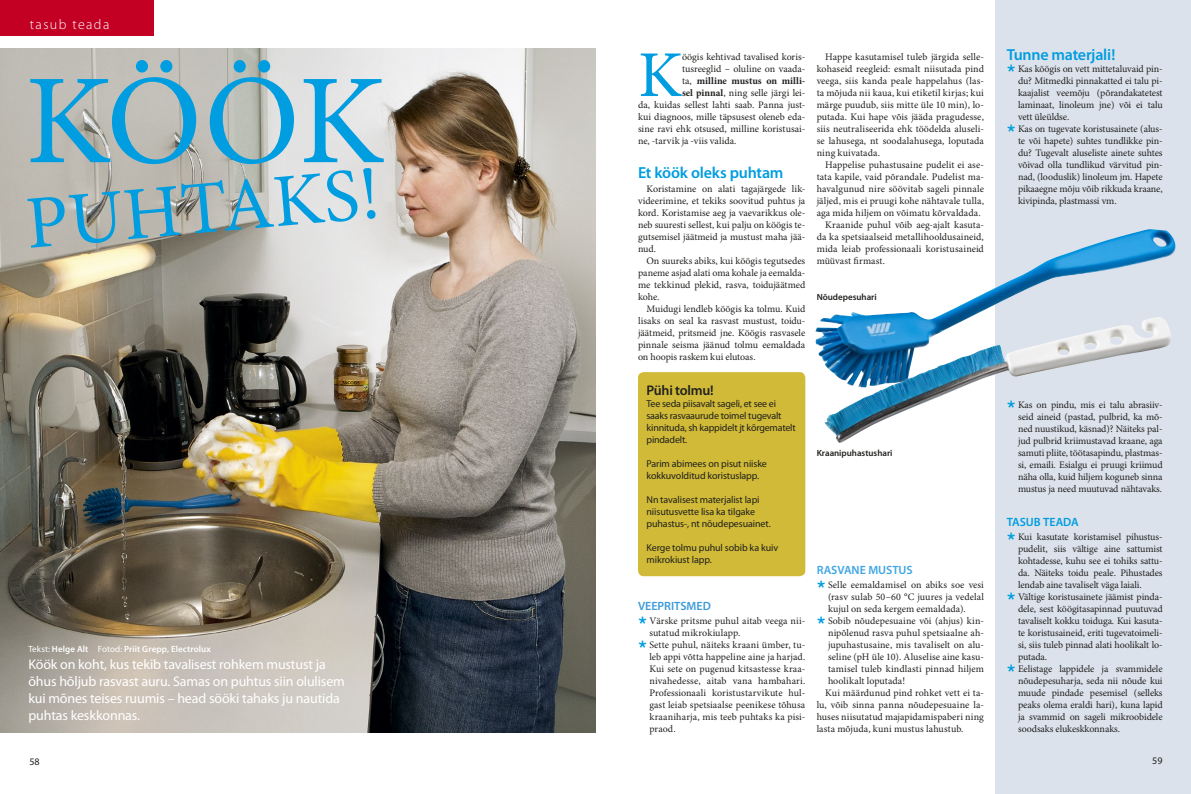
<style>
.page{position:relative;width:1191px;height:794px;background:#fff}
.page>*{position:absolute;margin:0;border:0;box-sizing:border-box;transform-origin:0 0}
.KKa_tekst_taandega_minion{font:65.4px "Minion Pro";color:#009de0}
.KKa_vahepealkiri_myr{font:600 16px "Myriad Pro";letter-spacing:-.015em;color:#009de0}
.KKa_v2ljav6te{font:600 16px "Myriad Pro";letter-spacing:-.015em;color:#009de0}
.KK2009_liid_myriad_14_17{font:14px/17px "Myriad Pro";letter-spacing:-.01em;color:#fff}
.t1{font:300 14px "Myriad Pro";letter-spacing:.1em;color:#fff}
.KKa_saidbar_tekst_10{font:600 14px "Myriad Pro";letter-spacing:-.02em;color:#20201e}
.KKa_vahepealkiri_myr-2{font:600 12px "Myriad Pro";letter-spacing:-.005em;color:#40a5e4}
.KKa_vahepealkiri_myr-3{font:600 12px "Myriad Pro";color:#3c9bd8}
.KKa_vahepealkiri_myr-4{font:600 12px "Myriad Pro";letter-spacing:-.01em;color:#009de0}
.KKa_tekst_taandega_minion-2{font:10px/12px "Minion Pro";letter-spacing:-.005em;color:#20201e;text-align:justify}
.KKa_saidbar_tekst_10-2{font:10px/12px "Myriad Pro";letter-spacing:-.01em;color:#20201e}
.KKa_tekst_taandega_minion-3{font:700 10px "Minion Pro";letter-spacing:.005em;color:#20201e}
.KK2009_autor_amet_myriad10_16{font:600 9px "Myriad Pro";letter-spacing:.01em;color:#fff}
.KKa_pildiallkiri{font:600 9px "Myriad Pro";color:#20201e}
.s1{font-weight:400}
.s2{font-weight:700}
.s3{color:#009de0}
</style>
<div class="page">
<div style="left:995px;top:0;width:196px;height:794px;background:#dce2ec"></div>
<img style="left:815px;top:229px;width:361px;height:132px">
<img style="left:0;top:48px;width:595px;height:684px">
<div style="left:638px;top:372px;width:167px;height:204px;background:#d0ba37"></div>
<img style="left:824px;top:316px;width:348px;height:127px">
<div style="left:0;top:0;width:154px;height:36px;background:#c30024"></div>
<svg style="left:27px;top:60px;width:357px;height:189px;background:#9dbcc5"></svg>
<p class="t1" style="left:30px;top:16px;width:81px">tasub teada</p>
<p class="KK2009_autor_amet_myriad10_16" style="left:28px;top:644px;width:184px"><span class="s1">Tekst:</span> Helge Alt <span class="s1">Fotod:</span> Priit Grepp, Electrolux</p>
<p class="KK2009_liid_myriad_14_17" style="left:28px;top:656px;width:318px">Köök on koht, kus tekib tavalisest rohkem mustust ja õhus hõljub rasvast auru. Samas on puhtus siin olulisem kui mõnes teises ruumis – head sööki tahaks ju nautida puhtas keskkonnas.</p>
<p class="KKa_saidbar_tekst_10-2" style="left:30px;top:756px;width:12px">58</p>
<p class="KKa_tekst_taandega_minion" style="left:638px;top:36px;width:46px">K</p>
<p class="KKa_tekst_taandega_minion-2" style="left:682px;top:51px;width:125px">öögis kehtivad tavalised koris-</p>
<p class="KKa_tekst_taandega_minion-2" style="left:682px;top:63px;width:125px">tusreeglid – oluline on vaada-</p>
<p class="KKa_tekst_taandega_minion-3" style="left:682px;top:75px;width:125px"><span class="s1">ta,</span> milline mustus on milli-</p>
<p class="KKa_tekst_taandega_minion-2" style="left:682px;top:87px;width:125px"><span class="s2">sel pinnal</span>, ning selle järgi lei-</p>
<p class="KKa_tekst_taandega_minion-2" style="left:638px;top:99px;width:169px">da, kuidas sellest lahti saab. Panna just-</p>
<p class="KKa_tekst_taandega_minion-2" style="left:638px;top:111px;width:169px">kui diagnoos, mille täpsusest oleneb eda-</p>
<p class="KKa_tekst_taandega_minion-2" style="left:638px;top:123px;width:169px">sine ravi ehk otsused, milline koristusai-</p>
<p class="KKa_tekst_taandega_minion-2" style="left:638px;top:135px;width:100px">ne, -tarvik ja -viis valida.</p>
<p class="KKa_vahepealkiri_myr" style="left:638px;top:164px;width:147px">Et köök oleks puhtam</p>
<p class="KKa_tekst_taandega_minion-2" style="left:638px;top:183px;width:169px;text-indent:9px">Koristamine on alati tagajärgede lik&shy;videerimine, et tekiks soovitud puhtus ja kord. Koristamise aeg ja vaevarikkus ole&shy;neb suuresti sellest, kui palju on köögis te&shy;gutsemisel jäätmeid ja mustust maha jää&shy;nud.</p>
<p class="KKa_tekst_taandega_minion-2" style="left:638px;top:255px;width:169px;text-indent:9px">On suureks abiks, kui köögis tegutsedes paneme asjad alati oma kohale ja eemalda&shy;me tekkinud plekid, rasva, toidujäätmed kohe.</p>
<p class="KKa_tekst_taandega_minion-2" style="left:638px;top:303px;width:169px;text-indent:9px">Muidugi lendleb köögis ka tolmu. Kuid lisaks on seal ka rasvast mustust, toidu&shy;jäätmeid, pritsmeid jne. Köögis rasvasele pinnale seisma jäänud tolmu eemaldada on hoopis raskem kui elutoas.</p>
<p class="KKa_saidbar_tekst_10" style="left:646px;top:382px;width:68px">Pühi tolmu!</p>
<p class="KKa_saidbar_tekst_10-2" style="left:646px;top:397px;width:151px">Tee seda piisavalt sageli, et see ei saaks rasvaaurude toimel tugevalt kinnituda, sh kappidelt jt kõrgematelt pindadelt.</p>
<p class="KKa_saidbar_tekst_10-2" style="left:646px;top:457px;width:122px">Parim abimees on pisut niiske kokkuvolditud koristuslapp.</p>
<p class="KKa_saidbar_tekst_10-2" style="left:646px;top:493px;width:126px">Nn tavalisest materjalist lapi niisutusvette lisa ka tilgake puhastus-, nt nõudepesuainet.</p>
<p class="KKa_saidbar_tekst_10-2" style="left:646px;top:541px;width:133px">Kerge tolmu puhul sobib ka kuiv mikrokiust lapp.</p>
<p class="KKa_vahepealkiri_myr-3" style="left:638px;top:599px;width:74px">VEEPRITSMED</p>
<p class="KKa_tekst_taandega_minion-2" style="left:649px;top:615px;width:157px;text-indent:-11px"><span class="s3">➢</span> Värske pritsme puhul aitab veega nii&shy;sutatud mikrokiulapp.</p>
<p class="KKa_tekst_taandega_minion-2" style="left:649px;top:639px;width:157px;text-indent:-11px"><span class="s3">➢</span> Sette puhul, näiteks kraani ümber, tu&shy;leb appi võtta happeline aine ja harjad.<br>Kui sete on pugenud kitsastesse kraa&shy;nivahedesse, aitab vana hambahari.<br>Professionaali koristustarvikute hul&shy;gast leiab spetsiaalse peenikese tõhusa kraaniharja, mis teeb puhtaks ka pisi&shy;praod.</p>
<p class="KKa_tekst_taandega_minion-2" style="left:816px;top:51px;width:169px;text-indent:9px">Happe kasutamisel tuleb järgida selle&shy;kohaseid reegleid: esmalt niisutada pind veega, siis kanda peale happelahus (las&shy;ta mõjuda nii kaua, kui etiketil kirjas; kui märge puudub, siis mitte üle 10 min), lo&shy;putada. Kui hape võis jääda pragudesse, siis neutraliseerida ehk töödelda aluseli&shy;se lahusega, nt soodalahusega, loputada ning kuivatada.</p>
<p class="KKa_tekst_taandega_minion-2" style="left:816px;top:159px;width:169px;text-indent:9px">Happelise puhastusaine pudelit ei ase&shy;tata kapile, vaid põrandale. Pudelist ma&shy;havalgunud nire söövitab sageli pinnale jäljed, mis ei pruugi kohe nähtavale tulla, aga mida hiljem on võimatu kõrvaldada.</p>
<p class="KKa_tekst_taandega_minion-2" style="left:816px;top:219px;width:169px;text-indent:9px">Kraanide puhul võib aeg-ajalt kasuta&shy;da ka spetsiaalseid metallihooldusaineid, mida leiab professionaali koristusaineid müüvast firmast.</p>
<p class="KKa_pildiallkiri" style="left:816px;top:292px;width:62px">Nõudepesuhari</p>
<p class="KKa_pildiallkiri" style="left:816px;top:448px;width:77px">Kraanipuhastushari</p>
<p class="KKa_vahepealkiri_myr-2" style="left:816px;top:563px;width:97px">RASVANE MUSTUS</p>
<p class="KKa_tekst_taandega_minion-2" style="left:828px;top:579px;width:157px;text-indent:-11px"><span class="s3">➢</span> Selle eemaldamisel on abiks soe vesi (rasv sulab 50–60 °C juures ja vedelal kujul on seda kergem eemaldada).</p>
<p class="KKa_tekst_taandega_minion-2" style="left:828px;top:615px;width:157px;text-indent:-11px"><span class="s3">➢</span> Sobib nõudepesuaine või (ahjus) kin&shy;nipõlenud rasva puhul spetsiaalne ah&shy;jupuhastusaine, mis tavaliselt on alu&shy;seline (pH üle 10). Aluselise aine kasu&shy;tamisel tuleb kindlasti pinnad hiljem hoolikalt loputada!</p>
<p class="KKa_tekst_taandega_minion-2" style="left:816px;top:687px;width:169px;text-indent:9px">Kui määrdunud pind rohket vett ei ta&shy;lu, võib sinna panna nõudepesuaine la&shy;huses niisutatud majapidamispaberi ning lasta mõjuda, kuni mustus lahustub.</p>
<p class="KKa_v2ljav6te" style="left:1006px;top:46px;width:110px">Tunne materjali!</p>
<p class="KKa_tekst_taandega_minion-2" style="left:1018px;top:63px;width:146px;text-indent:-11px"><span class="s3">➢</span> Kas köögis on vett mittetaluvaid pin&shy;du? Mitmedki pinnakatted ei talu pi&shy;kaajalist veemõju (põrandakatetest laminaat, linoleum jne) või ei talu vett üleüldse.</p>
<p class="KKa_tekst_taandega_minion-2" style="left:1018px;top:123px;width:146px;text-indent:-11px"><span class="s3">➢</span> Kas on tugevate koristusainete (alus&shy;te või hapete) suhtes tundlikke pin&shy;du? Tugevalt aluseliste ainete suhtes võivad olla tundlikud värvitud pin&shy;nad, (looduslik) linoleum jm. Hapete pikaaegne mõju võib rikkuda kraane, kivipinda, plastmassi vm.</p>
<p class="KKa_tekst_taandega_minion-2" style="left:1018px;top:399px;width:146px;text-indent:-11px"><span class="s3">➢</span> Kas on pindu, mis ei talu abrasiiv&shy;seid aineid (pastad, pulbrid, ka mõ&shy;ned nuustikud, käsnad)? Näiteks pal&shy;jud pulbrid kriimustavad kraane, aga samuti pliite, töötasapindu, plastmas&shy;si, emaili. Esialgu ei pruugi kriimud näha olla, kuid hiljem koguneb sinna mustus ja need muutuvad nähtavaks.</p>
<p class="KKa_vahepealkiri_myr-4" style="left:1006px;top:515px;width:73px">TASUB TEADA</p>
<p class="KKa_tekst_taandega_minion-2" style="left:1018px;top:531px;width:146px;text-indent:-11px"><span class="s3">➢</span> Kui kasutate koristamisel pihustus&shy;pudelit, siis vältige aine sattumist kohtadesse, kuhu see ei tohiks sattu&shy;da. Näiteks toidu peale. Pihustades lendab aine tavaliselt väga laiali.</p>
<p class="KKa_tekst_taandega_minion-2" style="left:1018px;top:591px;width:146px;text-indent:-11px"><span class="s3">➢</span> Vältige koristusainete jäämist pinda&shy;dele, sest köögitasapinnad puutuvad tavaliselt kokku toiduga. Kui kasuta&shy;te koristusaineid, eriti tugevatoimeli&shy;si, siis tuleb pinnad alati hoolikalt lo&shy;putada.</p>
<p class="KKa_tekst_taandega_minion-2" style="left:1018px;top:663px;width:146px;text-indent:-11px"><span class="s3">➢</span> Eelistage lappidele ja svammidele nõudepesuharja, seda nii nõude kui muude pindade pesemisel (selleks peaks olema eraldi hari), kuna lapid ja svammid on sageli mikroobidele soodsaks elukeskkonnaks.</p>
<p class="KKa_saidbar_tekst_10-2" style="left:1152px;top:755px;width:12px">59</p>
</div>
